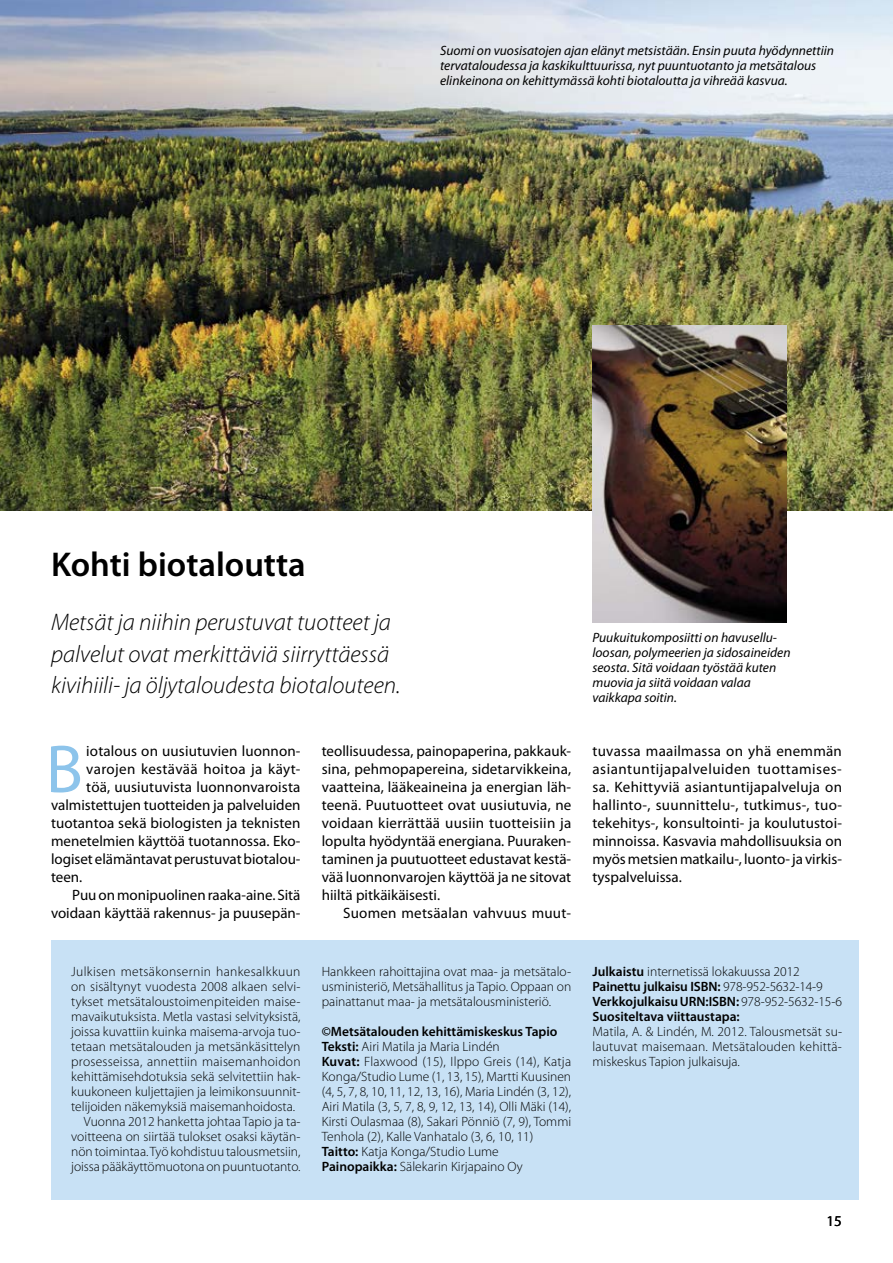
<style>
.page{position:relative;width:893px;height:1263px;background:#fff}
.page>*{position:absolute;margin:0;border:0;box-sizing:border-box;transform-origin:0 0}
.t1{font:68.4px "Myriad Pro";color:#8dc4eb}
.t2{font:600 34.5px "Myriad Pro";color:#000}
.t3{font:italic 300 24px/31.5px "Myriad Pro";color:#000}
.t4{font:15px/18px "Myriad Pro";color:#000;text-align:justify}
.t5{font:15px "Myriad Pro";letter-spacing:.025em;color:#000}
.t6{font:300 13.5px/15px "Myriad Pro";color:#000;text-align:justify}
.t7{font:italic 13.5px/15px "Myriad Pro";color:#000}
.t8{font:600 13.5px/15px "Myriad Pro";letter-spacing:-.005em;color:#000}
.t9{font:300 13.5px "Myriad Pro";letter-spacing:.02em;color:#000}
.t10{font:300 13.5px "Myriad Pro";letter-spacing:.025em;color:#000}
.s1{font-weight:600}
.s2{font-weight:300}
</style>
<div class="page">
<img style="left:0;top:0;width:893px;height:510px">
<img style="left:592px;top:326px;width:195px;height:296px">
<div style="left:51px;top:940px;width:808px;height:259px;background:#c8e1f5"></div>
<p class="t7" style="left:440px;top:43px;width:395px">Suomi on vuosisatojen ajan elänyt metsistään. Ensin puuta hyödynnettiin tervataloudessa ja kaskikulttuurissa, nyt puuntuotanto ja metsätalous elinkeinona on kehittymässä kohti biotaloutta ja vihreää kasvua.</p>
<h2 class="t2" style="left:51px;top:545px;width:256px">Kohti biotaloutta</h2>
<h3 class="t3" style="left:51px;top:607px;width:351px">Metsät ja niihin perustuvat tuotteet ja palvelut ovat merkittäviä siirryttäessä kivihiili- ja öljytaloudesta biotalouteen.</h3>
<p class="t7" style="left:592px;top:630px;width:200px">Puukuitukomposiitti on havusellu&shy;loosan, polymeerien ja sidosaineiden seosta. Sitä voidaan työstää kuten muovia ja siitä voidaan valaa vaikkapa soitin.</p>
<h1 class="t1" style="left:46px;top:732px;width:39px">B</h1>
<p class="t4" style="left:86px;top:742px;width:216px">iotalous on uusiutuvien luonnon-</p>
<p class="t5" style="left:86px;top:761px;width:216px">varojen kestävää hoitoa ja käyt-</p>
<p class="t4" style="left:86px;top:778px;width:215px">töä, uusiutuvista luonnonvaroista</p>
<p class="t4" style="left:51px;top:796px;width:251px">valmistettujen tuotteiden ja palveluiden</p>
<p class="t4" style="left:51px;top:814px;width:251px">tuotantoa sekä biologisten ja teknisten</p>
<p class="t4" style="left:51px;top:832px;width:251px">menetelmien käyttöä tuotannossa. Eko-</p>
<p class="t4" style="left:51px;top:850px;width:251px">logiset elämäntavat perustuvat biotalou-</p>
<p class="t4" style="left:51px;top:868px;width:33px">teen.</p>
<p class="t4" style="left:72px;top:886px;width:230px">Puu on monipuolinen raaka-aine. Sitä</p>
<p class="t4" style="left:51px;top:904px;width:251px">voidaan käyttää rakennus- ja puusepän-</p>
<p class="t10" style="left:71px;top:964px;width:231px">Julkisen metsäkonsernin hankesalkkuun</p>
<p class="t6" style="left:71px;top:979px;width:231px">on sisältynyt vuodesta 2008 alkaen selvi-</p>
<p class="t6" style="left:71px;top:994px;width:231px">tykset metsätaloustoimenpiteiden maise-</p>
<p class="t6" style="left:71px;top:1009px;width:231px">mavaikutuksista. Metla vastasi selvityksistä,</p>
<p class="t6" style="left:71px;top:1024px;width:231px">joissa kuvattiin kuinka maisema-arvoja tuo-</p>
<p class="t6" style="left:71px;top:1039px;width:231px">tetaan metsätalouden ja metsänkäsittelyn</p>
<p class="t9" style="left:71px;top:1054px;width:231px">prosesseissa, annettiin maisemanhoidon</p>
<p class="t6" style="left:71px;top:1069px;width:231px">kehittämisehdotuksia sekä selvitettiin hak-</p>
<p class="t6" style="left:71px;top:1084px;width:231px">kuukoneen kuljettajien ja leimikonsuunnit-</p>
<p class="t6" style="left:71px;top:1099px;width:226px">telijoiden näkemyksiä maisemanhoidosta.</p>
<p class="t6" style="left:84px;top:1114px;width:218px">Vuonna 2012 hanketta johtaa Tapio ja ta-</p>
<p class="t6" style="left:71px;top:1129px;width:231px">voitteena on siirtää tulokset osaksi käytän-</p>
<p class="t6" style="left:71px;top:1144px;width:231px">nön toimintaa. Työ kohdistuu talousmetsiin,</p>
<p class="t6" style="left:71px;top:1159px;width:231px">joissa pääkäyttömuotona on puuntuotanto.</p>
<p class="t4" style="left:322px;top:742px;width:251px">teollisuudessa, painopaperina, pakkauk&shy;sina, pehmopapereina, sidetarvikkeina, vaatteina, lääkeaineina ja energian läh&shy;teenä. Puutuotteet ovat uusiutuvia, ne voidaan kierrättää uusiin tuotteisiin ja lopulta hyödyntää energiana. Puuraken&shy;taminen ja puutuotteet edustavat kestä&shy;vää luonnonvarojen käyttöä ja ne sitovat hiiltä pitkäikäisesti.</p>
<p class="t4" style="left:343px;top:904px;width:230px">Suomen metsäalan vahvuus muut-</p>
<p class="t6" style="left:322px;top:964px;width:251px">Hankkeen rahoittajina ovat maa- ja metsätalo&shy;usministeriö, Metsähallitus ja Tapio. Oppaan on painattanut maa- ja metsätalousministeriö.</p>
<p class="t6" style="left:322px;top:1024px;width:251px;text-align:left"><span class="s1">©Metsätalouden kehittämiskeskus Tapio Teksti:</span> Airi Matila ja Maria Lindén<br><span class="s1">Kuvat:</span> Flaxwood (15), Ilppo Greis (14), Katja Konga/Studio Lume (1, 13, 15), Martti Kuusinen (4, 5, 7, 8, 10, 11, 12, 13, 16), Maria Lindén (3, 12), Airi Matila (3, 5, 7, 8, 9, 12, 13, 14), Olli Mäki (14), Kirsti Oulasmaa (8), Sakari Pönniö (7, 9), Tommi Tenhola (2), Kalle Vanhatalo (3, 6, 10, 11)<br><span class="s1">Taitto:</span> Katja Konga/Studio Lume <span class="s1">Painopaikka:</span> Sälekarin Kirjapaino Oy</p>
<p class="t4" style="left:592px;top:742px;width:251px">tuvassa maailmassa on yhä enemmän asiantuntijapalveluiden tuottamises&shy;sa. Kehittyviä asiantuntijapalveluja on hallinto-, suunnittelu-, tutkimus-, tuo&shy;tekehitys-, konsultointi- ja koulutustoi&shy;minnoissa. Kasvavia mahdollisuuksia on myös metsien matkailu-, luonto- ja virkis&shy;tyspalveluissa.</p>
<p class="t8" style="left:592px;top:964px;width:251px">Julkaistu <span class="s2">internetissä lokakuussa 2012<br></span>Painettu julkaisu ISBN: <span class="s2">978-952-5632-14-9<br></span>Verkkojulkaisu URN:ISBN: <span class="s2">978-952-5632-15-6<br></span>Suositeltava viittaustapa:</p>
<p class="t6" style="left:592px;top:1024px;width:251px">Matila, A. &amp; Lindén, M. 2012. Talousmetsät su&shy;lautuvat maisemaan. Metsätalouden kehittä&shy;miskeskus Tapion julkaisuja.</p>
<p class="t4" style="left:827px;top:1213px;width:17px">15</p>
</div>
